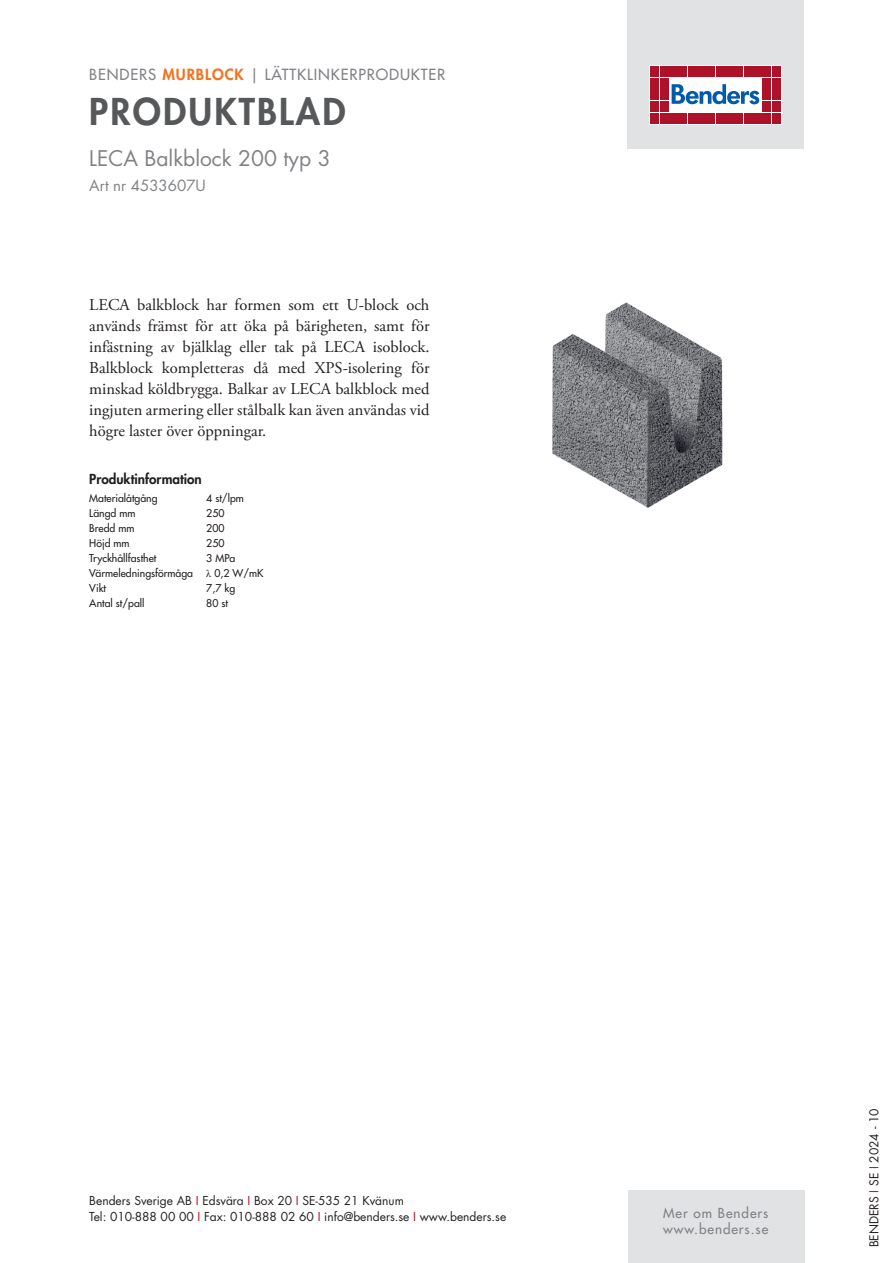
<style>
.page{position:relative;width:893px;height:1263px;background:#fff}
.page>*{position:absolute;margin:0;border:0;box-sizing:border-box;transform-origin:0 0}
.t1{font:800 36px "Futura Std";letter-spacing:.06em;color:#57585a}
.t2{font:21px "Futura Std";color:#808285}
.t3{font:16.5px/21px "Adobe Garamond Pro";color:#231f20;text-align:justify}
.t4{font:500 15px "Futura Std";letter-spacing:.06em;color:#808285}
.t5{font:15px "Futura Std";color:#808285}
.t6{font:500 13.5px/16.2px "Futura Std";letter-spacing:.07em;color:#808285}
.t7{font:800 13.5px "Futura Std";color:#231f20}
.t8{font:12px/16.5px "Futura Std";color:#231f20}
.t9{font:500 10.5px "Futura Std";color:#231f20}
.s1{font-weight:800;color:#f47321}
.s2{font-family:"Times New Roman";font-weight:400}
.s3{color:#ae1229}
</style>
<div class="page">
<div style="left:627px;top:0;width:177px;height:149px;background:#e1e2e4"></div>
<div style="left:649px;top:66px;width:132px;height:58px;background:#fff;border:1px solid #fff"></div>
<div style="left:651px;top:67px;width:8px;height:10px;background:#ae1229"></div>
<div style="left:660px;top:67px;width:8px;height:10px;background:#ae1229"></div>
<div style="left:651px;top:78px;width:8px;height:11px;background:#ae1229"></div>
<div style="left:660px;top:78px;width:8px;height:11px;background:#ae1229"></div>
<div style="left:651px;top:90px;width:8px;height:10px;background:#ae1229"></div>
<div style="left:660px;top:90px;width:8px;height:10px;background:#ae1229"></div>
<div style="left:651px;top:101px;width:8px;height:11px;background:#ae1229"></div>
<div style="left:660px;top:101px;width:8px;height:11px;background:#ae1229"></div>
<div style="left:651px;top:113px;width:8px;height:10px;background:#ae1229"></div>
<div style="left:660px;top:113px;width:8px;height:10px;background:#ae1229"></div>
<div style="left:669px;top:67px;width:8px;height:10px;background:#ae1229"></div>
<div style="left:679px;top:67px;width:8px;height:10px;background:#ae1229"></div>
<div style="left:688px;top:67px;width:8px;height:10px;background:#ae1229"></div>
<div style="left:697px;top:67px;width:9px;height:10px;background:#ae1229"></div>
<div style="left:707px;top:67px;width:8px;height:10px;background:#ae1229"></div>
<div style="left:716px;top:67px;width:8px;height:10px;background:#ae1229"></div>
<div style="left:725px;top:67px;width:9px;height:10px;background:#ae1229"></div>
<div style="left:735px;top:67px;width:8px;height:10px;background:#ae1229"></div>
<div style="left:744px;top:67px;width:8px;height:10px;background:#ae1229"></div>
<div style="left:753px;top:67px;width:9px;height:10px;background:#ae1229"></div>
<div style="left:669px;top:113px;width:8px;height:10px;background:#ae1229"></div>
<div style="left:679px;top:113px;width:8px;height:10px;background:#ae1229"></div>
<div style="left:688px;top:113px;width:8px;height:10px;background:#ae1229"></div>
<div style="left:697px;top:113px;width:9px;height:10px;background:#ae1229"></div>
<div style="left:707px;top:113px;width:8px;height:10px;background:#ae1229"></div>
<div style="left:716px;top:113px;width:8px;height:10px;background:#ae1229"></div>
<div style="left:725px;top:113px;width:9px;height:10px;background:#ae1229"></div>
<div style="left:735px;top:113px;width:8px;height:10px;background:#ae1229"></div>
<div style="left:744px;top:113px;width:8px;height:10px;background:#ae1229"></div>
<div style="left:753px;top:113px;width:9px;height:10px;background:#ae1229"></div>
<div style="left:763px;top:67px;width:8px;height:10px;background:#ae1229"></div>
<div style="left:772px;top:67px;width:8px;height:10px;background:#ae1229"></div>
<div style="left:763px;top:78px;width:8px;height:11px;background:#ae1229"></div>
<div style="left:772px;top:78px;width:8px;height:11px;background:#ae1229"></div>
<div style="left:763px;top:90px;width:8px;height:10px;background:#ae1229"></div>
<div style="left:772px;top:90px;width:8px;height:10px;background:#ae1229"></div>
<div style="left:763px;top:101px;width:8px;height:11px;background:#ae1229"></div>
<div style="left:772px;top:101px;width:8px;height:11px;background:#ae1229"></div>
<div style="left:763px;top:113px;width:8px;height:10px;background:#ae1229"></div>
<div style="left:772px;top:113px;width:8px;height:10px;background:#ae1229"></div>
<svg style="left:672px;top:84px;width:87px;height:20px"></svg>
<div style="left:628px;top:1191px;width:176px;height:72px;background:#e1e2e4"></div>
<img style="left:552px;top:302px;width:171px;height:205px">
<p class="t4" style="left:89px;top:65px;width:358px">BENDERS <span class="s1">MURBLOCK</span> | LÄTTKLINKERPRODUKTER</p>
<h1 class="t1" style="left:89px;top:89px;width:258px">PRODUKTBLAD</h1>
<p class="t2" style="left:89px;top:145px;width:243px">LECA Balkblock 200 typ 3</p>
<p class="t5" style="left:89px;top:176px;width:118px">Art nr 4533607U</p>
<p class="t3" style="left:89px;top:294px;width:342px">LECA balkblock har formen som ett U-block och används främst för att öka på bärigheten, samt för infästning av bjälklag eller tak på LECA isoblock.<br>Balkblock kompletteras då med XPS-isolering för minskad köldbrygga. Balkar av LECA balkblock med ingjuten armering eller stålbalk kan även användas vid högre laster över öppningar.</p>
<p class="t7" style="left:89px;top:471px;width:114px">Produktinformation</p>
<p class="t9" style="left:89px;top:492px;width:70px">Materialåtgång</p>
<p class="t9" style="left:206px;top:492px;width:39px">4 st/lpm</p>
<p class="t9" style="left:89px;top:507px;width:48px">Längd mm</p>
<p class="t9" style="left:206px;top:507px;width:20px">250</p>
<p class="t9" style="left:89px;top:522px;width:47px">Bredd mm</p>
<p class="t9" style="left:206px;top:522px;width:20px">200</p>
<p class="t9" style="left:89px;top:537px;width:42px">Höjd mm</p>
<p class="t9" style="left:206px;top:537px;width:20px">250</p>
<p class="t9" style="left:89px;top:552px;width:69px">Tryckhållfasthet</p>
<p class="t9" style="left:206px;top:552px;width:31px">3 MPa</p>
<p class="t9" style="left:89px;top:567px;width:105px">Värmeledningsförmåga</p>
<p class="t9" style="left:206px;top:567px;width:59px"><span class="s2">λ</span> 0,2 W/mK</p>
<p class="t9" style="left:89px;top:582px;width:18px">Vikt</p>
<p class="t9" style="left:206px;top:582px;width:30px">7,7 kg</p>
<p class="t9" style="left:89px;top:597px;width:57px">Antal st/pall</p>
<p class="t9" style="left:206px;top:597px;width:23px">80 st</p>
<p class="t8" style="left:89px;top:1192px;width:418px">Benders Sverige AB <span class="s3">I</span> Edsvära <span class="s3">I</span> Box 20 <span class="s3">I</span> SE-535 21 Kvänum<br>Tel: 010-888 00 00 <span class="s3">I</span> Fax: 010-888 02 60 <span class="s3">I</span> info@benders.se <span class="s3">I</span> www.benders.se</p>
<p class="t6" style="left:663px;top:1205px;width:107px">Mer om Benders www.benders.se</p>
<p class="t8" style="left:866px;top:1247px;width:140px;rotate:-90deg">BENDERS <span class="s3">I</span> SE <span class="s3">I</span> 2024 - 10</p>
</div>
